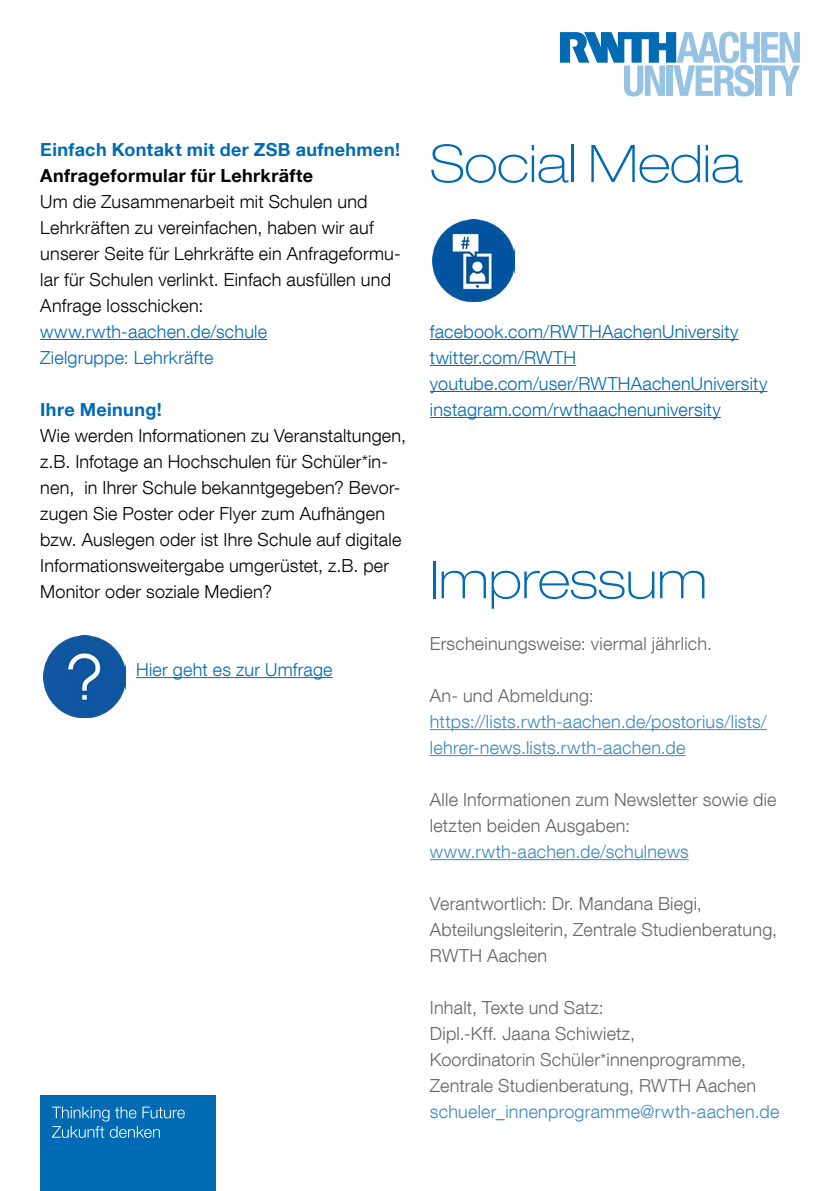
<style>
.page{position:relative;width:840px;height:1191px;background:#fff}
.page>*{position:absolute;margin:0;border:0;box-sizing:border-box;transform-origin:0 0}
.t1{font:100 expanded 52px "Helvetica Neue LT Com";color:#006ab3}
.t2{font:300 18px/26px "Helvetica Neue LT Com";letter-spacing:.01em;color:#000}
.t3{font:300 18px/26px "Helvetica Neue LT Com";letter-spacing:.01em;color:#646567}
.t4{font:300 18px/26px "Helvetica Neue LT Com";letter-spacing:.01em;color:#006ab3}
.t5{font:300 18px/26px "Helvetica Neue LT Com";letter-spacing:.01em;color:#3b89c4}
.t6{font:700 18px "Helvetica Neue LT Com";letter-spacing:.02em;color:#006ab3}
.t7{font:700 18px "Helvetica Neue LT Com";letter-spacing:.02em;color:#000}
</style>
<div class="page">
<hr style="left:429px;top:339px;width:309px;height:1px;background:#006ab3">
<hr style="left:429px;top:365px;width:147px;height:1px;background:#006ab3">
<hr style="left:429px;top:391px;width:338px;height:1px;background:#006ab3">
<hr style="left:429px;top:417px;width:291px;height:1px;background:#006ab3">
<hr style="left:40px;top:339px;width:227px;height:1px;background:#006ab3">
<img style="left:43px;top:635px;width:82px;height:82px">
<img style="left:432px;top:219px;width:82px;height:82px">
<hr style="left:136px;top:677px;width:196px;height:1px;background:#006ab3">
<div style="left:40px;top:1095px;width:176px;height:96px;background:#006ab3"></div>
<svg style="left:52px;top:1106px;width:133px;height:31px"></svg>
<svg style="left:559px;top:32px;width:240px;height:64px"></svg>
<hr style="left:429px;top:729px;width:337px;height:1px;background:#3b89c4">
<hr style="left:429px;top:755px;width:256px;height:1px;background:#3b89c4">
<hr style="left:429px;top:859px;width:259px;height:1px;background:#3b89c4">
<p class="t6" style="left:40px;top:138px;width:361px">Einfach Kontakt mit der ZSB aufnehmen!</p>
<p class="t7" style="left:40px;top:164px;width:274px">Anfrageformular für Lehrkräfte</p>
<p class="t2" style="left:40px;top:188px;width:361px">Um die Zusammenarbeit mit Schulen und Lehrkräften zu vereinfachen, haben wir auf unserer Seite für Lehrkräfte ein Anfrageformu&shy;lar für Schulen verlinkt. Einfach ausfüllen und Anfrage losschicken:</p>
<p class="t4" style="left:40px;top:318px;width:228px">www.rwth-aachen.de/schule<br>Zielgruppe: Lehrkräfte</p>
<p class="t6" style="left:40px;top:398px;width:123px">Ihre Meinung!</p>
<p class="t2" style="left:40px;top:422px;width:367px">Wie werden Informationen zu Veranstaltungen, z.B. Infotage an Hochschulen für Schüler*in&shy;nen, in Ihrer Schule bekanntgegeben? Bevor&shy;zugen Sie Poster oder Flyer zum Aufhängen bzw. Auslegen oder ist Ihre Schule auf digitale Informationsweitergabe umgerüstet, z.B. per Monitor oder soziale Medien?</p>
<p class="t4" style="left:136px;top:656px;width:198px">Hier geht es zur Umfrage</p>
<h1 class="t1" style="left:429px;top:132px;width:313px">Social Media</h1>
<p class="t4" style="left:429px;top:318px;width:339px">facebook.com/RWTHAachenUniversity twitter.com/RWTH youtube.com/user/RWTHAachenUniversity instagram.com/rwthaachenuniversity</p>
<h1 class="t1" style="left:429px;top:548px;width:279px">Impressum</h1>
<p class="t3" style="left:429px;top:630px;width:283px">Erscheinungsweise: viermal jährlich.</p>
<p class="t3" style="left:429px;top:682px;width:165px">An- und Abmeldung:</p>
<p class="t5" style="left:429px;top:708px;width:338px">https://lists.rwth-aachen.de/postorius/lists/ lehrer-news.lists.rwth-aachen.de</p>
<p class="t3" style="left:429px;top:786px;width:348px">Alle Informationen zum Newsletter sowie die letzten beiden Ausgaben:</p>
<p class="t5" style="left:429px;top:838px;width:260px">www.rwth-aachen.de/schulnews</p>
<p class="t3" style="left:429px;top:890px;width:348px">Verantwortlich: Dr. Mandana Biegi,<br>Abteilungsleiterin, Zentrale Studienberatung,<br>RWTH Aachen</p>
<p class="t3" style="left:429px;top:994px;width:327px">Inhalt, Texte und Satz:<br>Dipl.-Kff. Jaana Schiwietz,<br>Koordinatorin Schüler*innenprogramme, Zentrale Studienberatung, RWTH Aachen</p>
<p class="t5" style="left:429px;top:1098px;width:351px">schueler_innenprogramme@rwth-aachen.de</p>
</div>
